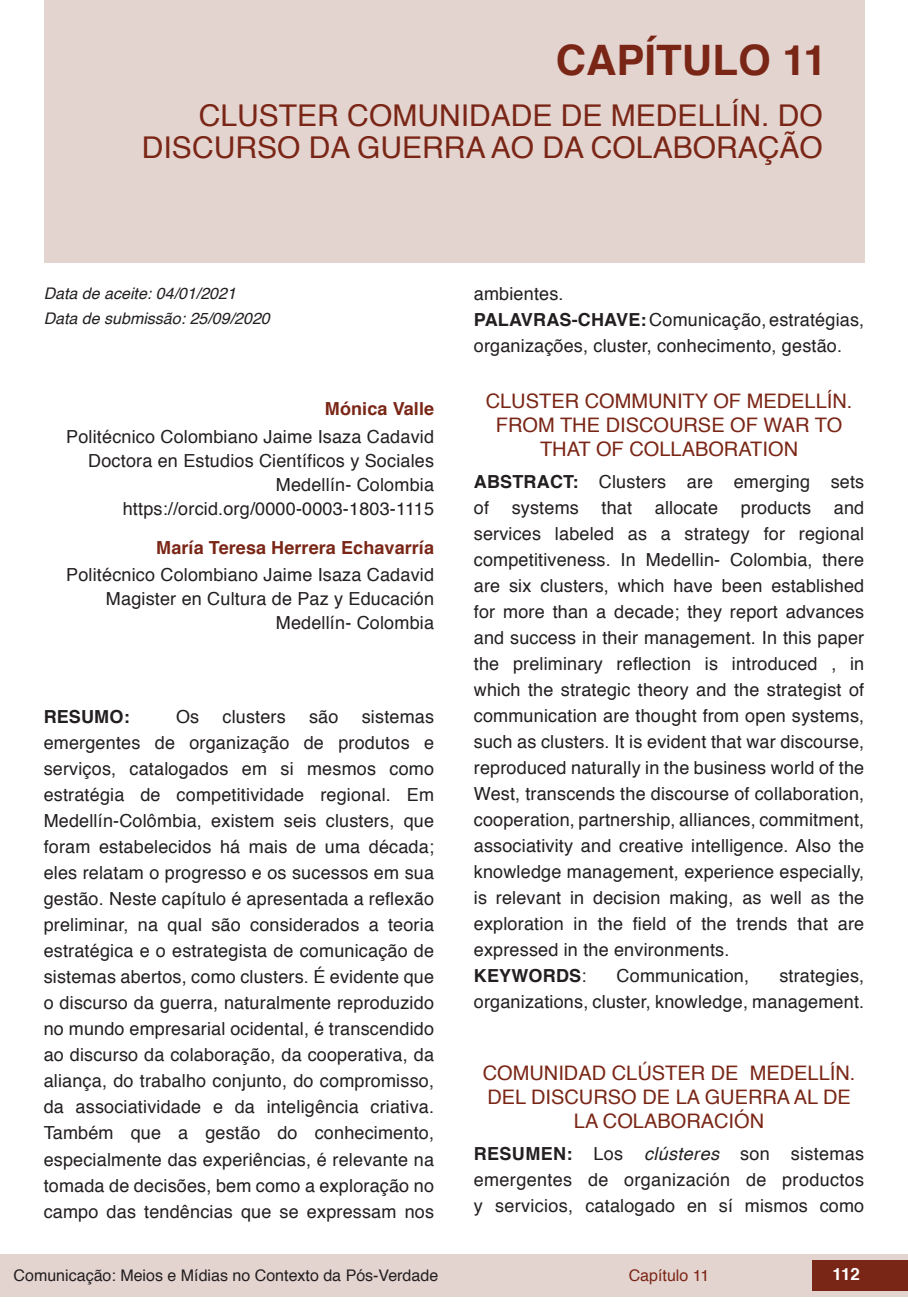
<style>
.page{position:relative;width:908px;height:1304px;background:#fff}
.page>*{position:absolute;margin:0;border:0;box-sizing:border-box;transform-origin:0 0}
.capítulos{font:700 42px "Helvetica";color:#7a2616}
.nome_artigos{font:30px/32px "Helvetica";color:#7a2616;text-align:right}
.título_Inglês{font:20px/24px "Helvetica";color:#7a2616;text-align:center}
.Resumos_e_PC_TXT{font:18px/26px "Helvetica";letter-spacing:.01em;color:#231f20;text-align:justify}
.info_autores{font:18px "Helvetica";letter-spacing:.01em;color:#231f20}
.nome_autores{font:700 18px "Helvetica";letter-spacing:.005em;color:#7a2616}
.Resumos_e_PC_TXT-2{font:700 18px "Helvetica";letter-spacing:.01em;color:#231f20}
.t1{font:700 16.8px "Helvetica";color:#fff}
.data{font:italic 16px "Helvetica";color:#231f20}
.t2{font:16px "Helvetica";color:#231f20}
.t3{font:16px "Helvetica";color:#7a2616}
.s1{font-weight:700}
.s2{font-weight:400}
.s3{font-style:italic}
</style>
<div class="page">
<div style="left:0;top:1254px;width:906px;height:43px;background:#e4d4d0"></div>
<div style="left:812px;top:1261px;width:95px;height:30px;background:#7a2616"></div>
<div style="left:44px;top:0;width:819px;height:263px;background:#e4d4d0"></div>
<p class="capítulos" style="left:555px;top:26px;width:272px">CAPÍTULO 11</p>
<p class="nome_artigos" style="left:142px;top:101px;width:682px">CLUSTER COMUNIDADE DE MEDELLÍN. DO<br>DISCURSO DA GUERRA AO DA COLABORAÇÃO</p>
<p class="data" style="left:44px;top:280px;width:194px">Data de aceite: 04/01/2021</p>
<p class="data" style="left:44px;top:306px;width:227px">Data de submissão: 25/09/2020</p>
<p class="nome_autores" style="left:325px;top:395px;width:111px">Mónica Valle</p>
<p class="info_autores" style="left:66px;top:423px;width:369px">Politécnico Colombiano Jaime Isaza Cadavid</p>
<p class="info_autores" style="left:88px;top:447px;width:347px">Doctora en Estudios Científicos y Sociales</p>
<p class="info_autores" style="left:276px;top:471px;width:160px">Medellín- Colombia</p>
<p class="info_autores" style="left:123px;top:495px;width:313px">https://orcid.org/0000-0003-1803-1115</p>
<p class="nome_autores" style="left:156px;top:533px;width:279px">María Teresa Herrera Echavarría</p>
<p class="info_autores" style="left:66px;top:561px;width:369px">Politécnico Colombiano Jaime Isaza Cadavid</p>
<p class="info_autores" style="left:106px;top:585px;width:329px">Magister en Cultura de Paz y Educación</p>
<p class="info_autores" style="left:276px;top:609px;width:160px">Medellín- Colombia</p>
<p class="Resumos_e_PC_TXT-2" style="left:44px;top:703px;width:87px">RESUMO:</p>
<p class="Resumos_e_PC_TXT" style="left:176px;top:705px;width:25px">Os</p>
<p class="Resumos_e_PC_TXT" style="left:222px;top:705px;width:65px">clusters</p>
<p class="Resumos_e_PC_TXT" style="left:309px;top:705px;width:31px">são</p>
<p class="Resumos_e_PC_TXT" style="left:44px;top:705px;width:392px;text-indent:318px">sistemas emergentes de organização de produtos e serviços, catalogados em si mesmos como estratégia de competitividade regional. Em Medellín-Colômbia, existem seis clusters, que foram estabelecidos há mais de uma década; eles relatam o progresso e os sucessos em sua gestão. Neste capítulo é apresentada a reflexão preliminar, na qual são considerados a teoria estratégica e o estrategista de comunicação de sistemas abertos, como clusters. É evidente que o discurso da guerra, naturalmente reproduzido no mundo empresarial ocidental, é transcendido ao discurso da colaboração, da cooperativa, da aliança, do trabalho conjunto, do compromisso, da associatividade e da inteligência criativa.<br>Também que a gestão do conhecimento, especialmente das experiências, é relevante na tomada de decisões, bem como a exploração no campo das tendências que se expressam nos</p>
<p class="Resumos_e_PC_TXT" style="left:473px;top:281px;width:91px">ambientes.</p>
<p class="Resumos_e_PC_TXT" style="left:473px;top:307px;width:392px"><span class="s1">PALAVRAS-CHAVE:</span> Comunicação, estratégias, organizações, cluster, conhecimento, gestão.</p>
<p class="título_Inglês" style="left:485px;top:390px;width:368px">CLUSTER COMMUNITY OF MEDELLÍN.<br>FROM THE DISCOURSE OF WAR TO<br>THAT OF COLLABORATION</p>
<p class="Resumos_e_PC_TXT" style="left:473px;top:469px;width:392px"><span class="s1">ABSTRACT:</span> Clusters are emerging sets of</p>
<p class="Resumos_e_PC_TXT" style="left:473px;top:495px;width:392px;text-indent:360px">and services labeled as a strategy for regional competitiveness. In Medellin- Colombia, there are six clusters, which have been established for more than a decade; they report advances and success in their management. In this paper the preliminary reflection is introduced , in which the strategic theory and the strategist of communication are thought from open systems, such as clusters. It is evident that war discourse, reproduced naturally in the business world of the West, transcends the discourse of collaboration, cooperation, partnership, alliances, commitment, associativity and creative intelligence. Also the knowledge management, experience especially, is relevant in decision making, as well as the exploration in the field of the trends that are expressed in the environments.</p>
<p class="Resumos_e_PC_TXT-2" style="left:473px;top:961px;width:114px">KEYWORDS<span class="s2">:</span></p>
<p class="Resumos_e_PC_TXT" style="left:616px;top:963px;width:134px">Communication,</p>
<p class="Resumos_e_PC_TXT" style="left:511px;top:495px;width:69px">systems</p>
<p class="Resumos_e_PC_TXT" style="left:601px;top:495px;width:32px">that</p>
<p class="Resumos_e_PC_TXT" style="left:654px;top:495px;width:65px">allocate</p>
<p class="Resumos_e_PC_TXT" style="left:740px;top:495px;width:72px">products</p>
<p class="Resumos_e_PC_TXT" style="left:473px;top:963px;width:392px;text-align:right">strategies,<br>organizations, cluster, knowledge, management.</p>
<p class="título_Inglês" style="left:482px;top:1062px;width:374px">COMUNIDAD CLÚSTER DE MEDELLÍN.<br>DEL DISCURSO DE LA GUERRA AL DE<br>LA COLABORACIÓN</p>
<p class="Resumos_e_PC_TXT" style="left:473px;top:1141px;width:392px"><span class="s1">RESUMEN:</span> Los <span class="s3">clústeres</span> son sistemas emergentes de organización de productos y servicios, catalogado en sí mismos como</p>
<p class="t2" style="left:14px;top:1263px;width:426px">Comunicação: Meios e Mídias no Contexto da Pós-Verdade</p>
<p class="t3" style="left:628px;top:1263px;width:82px">Capítulo 11</p>
<p class="t1" style="left:832px;top:1261px;width:29px">112</p>
</div>
